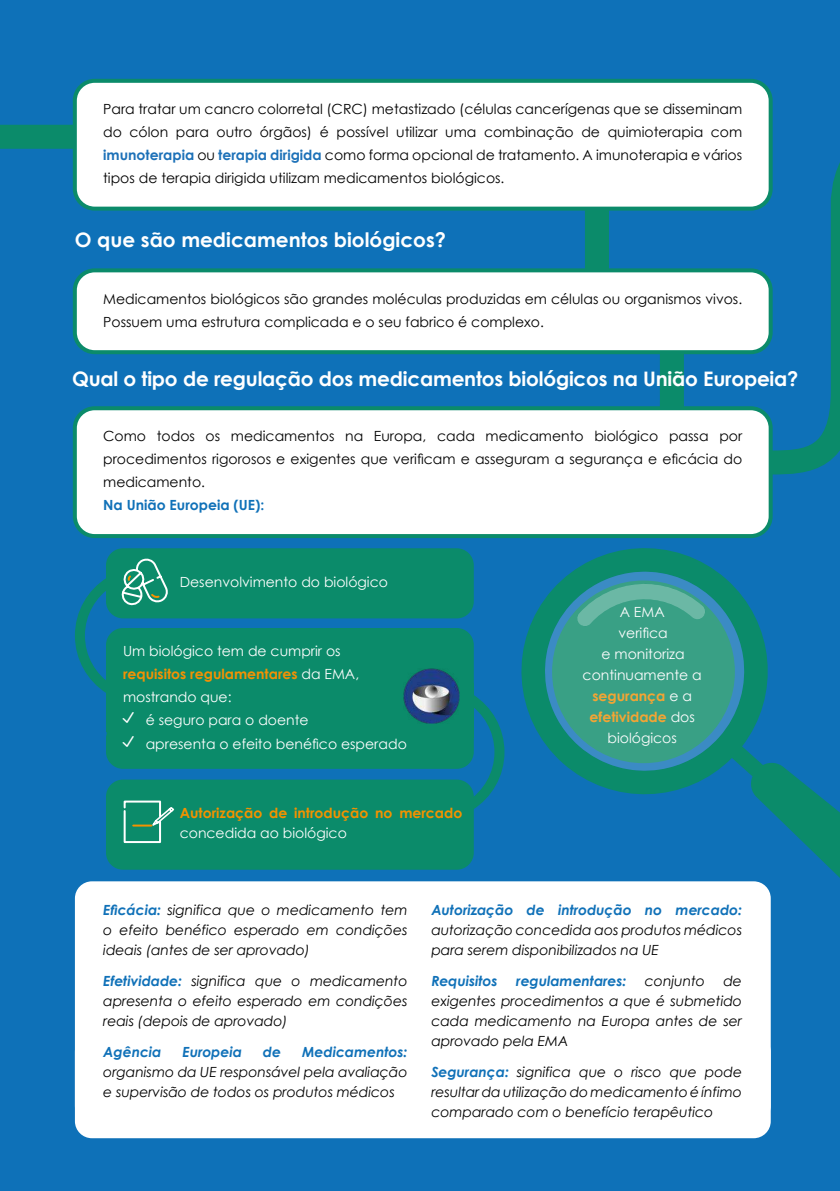
<style>
.page{position:relative;width:840px;height:1191px;background:#fff}
.page>*{position:absolute;margin:0;border:0;box-sizing:border-box;transform-origin:0 0}
.t1{font:700 20px "Century Gothic";letter-spacing:-.01em;color:#fff}
.t2{font:14px/23px "Century Gothic";color:#000;text-align:justify}
.t3{font:italic 14px/20px "Century Gothic";letter-spacing:-.005em;color:#000;text-align:justify}
.t4{font:14px/21px "Century Gothic";color:#fff;text-align:center}
.t5{font:italic 700 14px "Century Gothic";letter-spacing:-.005em;color:#1071b8}
.t6{font:700 14px "Century Gothic";color:#f39200}
.t7{font:700 14px "Century Gothic";color:#f39104}
.t8{font:700 14px "Century Gothic";color:#1071b8}
.s1{font-weight:700;color:#1d71b8}
.s2{font-weight:400;color:#fff}
.s3{font-weight:700;color:#f39104}
.s4{font-weight:700;color:#1071b8}
</style>
<div class="page">
<div style="left:0;top:0;width:839px;height:1191px;background:#0e71b8"></div>
<div style="left:584px;top:205px;width:24px;height:71px;background:#0b8b6a"></div>
<div style="left:659px;top:337px;width:24px;height:71px;background:#0b8b6a"></div>
<div style="left:0;top:125px;width:85px;height:24px;background:#0b8b6a"></div>
<svg style="left:521px;top:548px;width:318px;height:348px"></svg>
<svg style="left:541px;top:568px;width:205px;height:205px;background:#2f988a"></svg>
<div style="left:106px;top:548px;width:367px;height:70px;background:#0b8b6a;border-radius:17px"></div>
<div style="left:106px;top:779px;width:367px;height:90px;background:#0b8b6a;border-radius:17px"></div>
<svg style="left:123px;top:800px;width:52px;height:44px"></svg>
<div style="left:106px;top:628px;width:367px;height:93px;background:#0b8b6a;border-radius:17px"></div>
<div style="left:106px;top:697px;width:367px;height:48px;background:#0b8b6a;border-radius:17px"></div>
<div style="left:106px;top:721px;width:367px;height:48px;background:#0b8b6a;border-radius:17px"></div>
<svg style="left:75px;top:555px;width:96px;height:138px"></svg>
<svg style="left:456px;top:685px;width:49px;height:134px"></svg>
<div style="left:463px;top:683px;width:10px;height:54px;background:#0b8b6a"></div>
<div style="left:106px;top:676px;width:7px;height:55px;background:#0b8b6a"></div>
<img style="left:403px;top:668px;width:56px;height:55px">
<svg style="left:746px;top:106px;width:93px;height:380px"></svg>
<div style="left:75px;top:1034px;width:695px;height:104px;background:#fff;border-radius:17px"></div>
<div style="left:75px;top:881px;width:695px;height:241px;background:#fff;border-radius:17px"></div>
<div style="left:75px;top:81px;width:695px;height:128px;background:#fff;border-radius:17px"></div>
<div style="left:73px;top:79px;width:699px;height:132px;border:4px solid #0b8b6a;border-radius:20px"></div>
<div style="left:75px;top:270px;width:695px;height:82px;background:#fff;border-radius:17px"></div>
<div style="left:73px;top:268px;width:699px;height:86px;border:4px solid #0b8b6a;border-radius:20px"></div>
<div style="left:75px;top:408px;width:695px;height:128px;background:#fff;border-radius:17px"></div>
<div style="left:73px;top:406px;width:699px;height:132px;border:4px solid #0b8b6a;border-radius:20px"></div>
<p class="t2" style="left:103px;top:97px;width:640px">Para tratar um cancro colorretal (CRC) metastizado (células cancerígenas que se disseminam do cólon para outro órgãos) é possível utilizar uma combinação de quimioterapia com <span class="s1">imunoterapia</span> ou <span class="s1">terapia dirigida</span> como forma opcional de tratamento. A imunoterapia e vários tipos de terapia dirigida utilizam medicamentos biológicos.</p>
<h1 class="t1" style="left:75px;top:230px;width:372px">O que são medicamentos biológicos?</h1>
<p class="t2" style="left:103px;top:287px;width:640px">Medicamentos biológicos são grandes moléculas produzidas em células ou organismos vivos.<br>Possuem uma estrutura complicada e o seu fabrico é complexo.</p>
<h1 class="t1" style="left:72px;top:369px;width:727px">Qual o tipo de regulação dos medicamentos biológicos na União Europeia?</h1>
<p class="t2" style="left:103px;top:425px;width:640px">Como todos os medicamentos na Europa, cada medicamento biológico passa por procedimentos rigorosos e exigentes que verificam e asseguram a segurança e eficácia do medicamento.</p>
<p class="t8" style="left:103px;top:499px;width:162px">Na União Europeia (UE):</p>
<p class="t4" style="left:180px;top:571px;width:210px">Desenvolvimento do biológico</p>
<p class="t4" style="left:123px;top:640px;width:219px">Um biológico tem de cumprir os</p>
<p class="t7" style="left:123px;top:667px;width:237px">requisitos regulamentares <span class="s2">da EMA,</span></p>
<p class="t4" style="left:123px;top:686px;width:110px">mostrando que:</p>
<p class="t4" style="left:146px;top:709px;width:164px">é seguro para o doente</p>
<p class="t4" style="left:146px;top:733px;width:262px">apresenta o efeito benéfico esperado</p>
<p class="t6" style="left:180px;top:807px;width:284px">Autorização de introdução no mercado</p>
<p class="t4" style="left:180px;top:822px;width:168px">concedida ao biológico</p>
<p class="t4" style="left:582px;top:601px;width:120px">A EMA<br>verifica<br>e monitoriza continuamente a <span class="s3">segurança</span> e a <span class="s3">efetividade</span> dos biológicos</p>
<p class="t3" style="left:103px;top:900px;width:305px"><span class="s4">Eficácia:</span> significa que o medicamento tem o efeito benéfico esperado em condições ideais (antes de ser aprovado)</p>
<p class="t3" style="left:103px;top:972px;width:305px"><span class="s4">Efetividade:</span> significa que o medicamento apresenta o efeito esperado em condições reais (depois de aprovado)</p>
<p class="t5" style="left:103px;top:1041px;width:60px">Agência</p>
<p class="t5" style="left:182px;top:1041px;width:61px">Europeia</p>
<p class="t5" style="left:263px;top:1041px;width:20px">de</p>
<p class="t5" style="left:302px;top:1041px;width:107px">Medicamentos:</p>
<p class="t3" style="left:103px;top:1063px;width:305px">organismo da UE responsável pela avaliação e supervisão de todos os produtos médicos</p>
<p class="t5" style="left:431px;top:899px;width:312px">Autorização de introdução no mercado:</p>
<p class="t3" style="left:431px;top:920px;width:312px">autorização concedida aos produtos médicos para serem disponibilizados na UE</p>
<p class="t5" style="left:431px;top:970px;width:68px">Requisitos</p>
<p class="t5" style="left:516px;top:970px;width:112px">regulamentares:</p>
<p class="t3" style="left:644px;top:972px;width:62px">conjunto</p>
<p class="t3" style="left:431px;top:972px;width:312px;text-indent:292px">de exigentes procedimentos a que é submetido cada medicamento na Europa antes de ser aprovado pela EMA</p>
<p class="t3" style="left:431px;top:1063px;width:312px"><span class="s4">Segurança:</span> significa que o risco que pode resultar da utilização do medicamento é ínfimo comparado com o benefício terapêutico</p>
</div>
